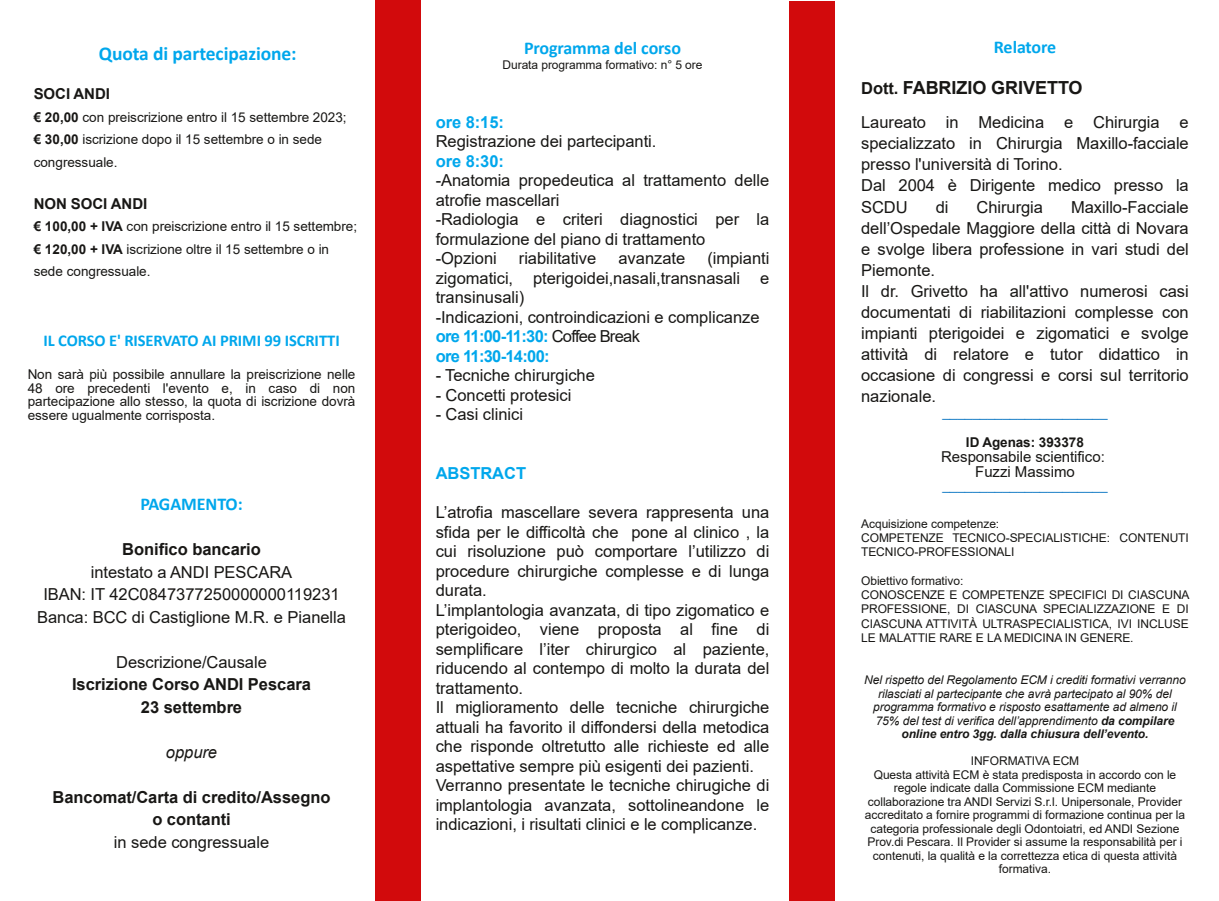
<style>
.page{position:relative;width:1219px;height:901px;background:#fff}
.page>*{position:absolute;margin:0;border:0;box-sizing:border-box;transform-origin:0 0}
.t1{font:700 19.5px "Calibri";letter-spacing:-.005em;color:#00a7ec}
.t2{font:700 18px "Calibri";letter-spacing:-.005em;color:#00a7ec}
.t3{font:700 18px "Arial";color:#181715}
.t4{font:16.5px/19.5px "Arial";color:#181715}
.t5{font:700 16.5px/22.5px "Arial";color:#181715;text-align:center}
.t6{font:700 16.5px "Calibri";letter-spacing:-.005em;color:#00a7ec}
.t7{font:700 16.5px "Arial";letter-spacing:-.005em;color:#00a7ec}
.t8{font:italic 16.5px "Arial";color:#181715}
.t9{font:15px/15px "Arial";color:#181715;text-align:center}
.t10{font:700 15px "Arial";color:#181715}
.t11{font:13.5px/22.5px "Arial";color:#181715}
.t12{font:13.5px "Arial";color:#0070c0}
.t13{font:700 13.5px "Arial";color:#181715}
.t14{font:12px/13.5px "Arial";letter-spacing:-.005em;color:#181715}
.t15{font:italic 12px/13.5px "Arial";letter-spacing:-.005em;color:#181715;text-align:center}
.s1{font-weight:700}
.s2{font-weight:700;color:#00a7ec}
.s3{font-size:16.5px}
</style>
<div class="page">
<div style="left:375px;top:0;width:45px;height:900px;background:#d20a0c"></div>
<div style="left:789px;top:1px;width:45px;height:899px;background:#d20a0c"></div>
<p class="t1" style="left:99px;top:45px;width:199px">Quota di partecipazione:</p>
<p class="t10" style="left:34px;top:85px;width:78px">SOCI ANDI</p>
<p class="t11" style="left:34px;top:106px;width:314px"><span class="s1">€ 20,00</span> con preiscrizione entro il 15 settembre 2023; <span class="s1">€ 30,00</span> iscrizione dopo il 15 settembre o in sede congressuale.</p>
<p class="t10" style="left:34px;top:195px;width:115px">NON SOCI ANDI</p>
<p class="t11" style="left:34px;top:215px;width:325px"><span class="s1">€ 100,00 + IVA</span> con preiscrizione entro il 15 settembre; <span class="s1">€ 120,00 + IVA</span> iscrizione oltre il 15 settembre o in sede congressuale.</p>
<p class="t6" style="left:43px;top:334px;width:298px">IL CORSO E' RISERVATO AI PRIMI 99 ISCRITTI</p>
<p class="t11" style="left:28px;top:368px;width:329px;line-height:13.5px;text-align:justify">Non sarà più possibile annullare la preiscrizione nelle 48 ore precedenti l'evento e, in caso di non partecipazione allo stesso, la quota di iscrizione dovrà essere ugualmente corrisposta.</p>
<p class="t2" style="left:140px;top:496px;width:104px">PAGAMENTO:</p>
<p class="t5" style="left:122px;top:538px;width:140px">Bonifico bancario</p>
<p class="t4" style="left:37px;top:560px;width:310px;line-height:22.5px;text-align:center">intestato a ANDI PESCARA<br>IBAN: IT 42C0847377250000000119231<br>Banca: BCC di Castiglione M.R. e Pianella</p>
<p class="t4" style="left:116px;top:652px;width:152px">Descrizione/Causale</p>
<p class="t5" style="left:72px;top:673px;width:240px">Iscrizione Corso ANDI Pescara<br>23 settembre</p>
<p class="t8" style="left:166px;top:742px;width:53px">oppure</p>
<p class="t5" style="left:52px;top:785px;width:279px">Bancomat/Carta di credito/Assegno o contanti</p>
<p class="t4" style="left:114px;top:832px;width:157px">in sede congressuale</p>
<p class="t2" style="left:524px;top:40px;width:158px">Programma del corso</p>
<p class="t14" style="left:502px;top:58px;width:201px">Durata programma formativo: n° 5 ore</p>
<p class="t7" style="left:435px;top:113px;width:70px">ore 8:15:</p>
<p class="t4" style="left:435px;top:132px;width:222px">Registrazione dei partecipanti.</p>
<p class="t7" style="left:435px;top:152px;width:70px">ore 8:30:</p>
<p class="t4" style="left:435px;top:171px;width:335px">-Anatomia propedeutica al trattamento delle atrofie mascellari<br>-Radiologia e criteri diagnostici per la formulazione del piano di trattamento -Opzioni</p>
<p class="t4" style="left:435px;top:249px;width:335px;text-indent:272px">(impianti zigomatici, pterigoidei,nasali,transnasali e transinusali)<br>-Indicazioni, controindicazioni e complicanze <span class="s2">ore 11:00-11:30:</span> Coffee Break<br><span class="s2">ore 11:30-14:00:</span></p>
<p class="t4" style="left:435px;top:366px;width:161px">- Tecniche chirurgiche</p>
<p class="t4" style="left:435px;top:385px;width:137px">- Concetti protesici</p>
<p class="t4" style="left:435px;top:405px;width:89px">- Casi clinici</p>
<p class="t4" style="left:519px;top:249px;width:79px">riabilitative</p>
<p class="t4" style="left:618px;top:249px;width:68px">avanzate</p>
<p class="t7" style="left:435px;top:464px;width:92px">ABSTRACT</p>
<p class="t4" style="left:435px;top:502px;width:335px">L’atrofia mascellare severa rappresenta una sfida per le difficoltà che pone al clinico , la cui risoluzione può comportare l’utilizzo di procedure chirurgiche complesse e di lunga durata.<br>L’implantologia avanzata, di tipo zigomatico e pterigoideo, viene proposta al fine di semplificare l’iter chirurgico al paziente, riducendo al contempo di molto la durata del trattamento.<br>Il miglioramento delle tecniche chirurgiche attuali ha favorito il diffondersi della metodica che risponde oltretutto alle richieste ed alle aspettative sempre più esigenti dei pazienti.<br>Verranno presentate le tecniche chirugiche di implantologia avanzata, sottolineandone le indicazioni, i risultati clinici e le complicanze.</p>
<p class="t2" style="left:993px;top:40px;width:64px">Relatore</p>
<p class="t3" style="left:860px;top:77px;width:223px"><span class="s3">Dott.</span> FABRIZIO GRIVETTO</p>
<p class="t4" style="left:860px;top:112px;width:329px;line-height:21px">Laureato in Medicina e Chirurgia e specializzato in Chirurgia Maxillo-facciale presso l'università di Torino.<br>Dal 2004 è Dirigente medico presso la<br>SCDU</p>
<p class="t4" style="left:935px;top:197px;width:14px">di</p>
<p class="t4" style="left:976px;top:197px;width:68px">Chirurgia</p>
<p class="t4" style="left:860px;top:196px;width:329px;line-height:21px;text-indent:210px">Maxillo-Facciale dell’Ospedale Maggiore della città di Novara e svolge libera professione in vari studi del Piemonte.<br>Il dr. Grivetto ha all'attivo numerosi casi documentati di riabilitazioni complesse con impianti pterigoidei e zigomatici e svolge attività di relatore e tutor didattico in occasione di congressi e corsi sul territorio nazionale.</p>
<p class="t12" style="left:942px;top:404px;width:167px">______________________</p>
<p class="t13" style="left:965px;top:434px;width:119px">ID Agenas: 393378</p>
<p class="t9" style="left:940px;top:449px;width:165px">Responsabile scientifico:<br>Fuzzi Massimo</p>
<p class="t12" style="left:942px;top:478px;width:167px">______________________</p>
<p class="t14" style="left:860px;top:516px;width:329px;line-height:14.2px">Acquisizione competenze:<br>COMPETENZE TECNICO-SPECIALISTICHE: CONTENUTI<br>TECNICO-PROFESSIONALI</p>
<p class="t14" style="left:860px;top:573px;width:330px;line-height:14.2px">Obiettivo formativo:<br>CONOSCENZE E COMPETENZE SPECIFICI DI CIASCUNA PROFESSIONE, DI CIASCUNA SPECIALIZZAZIONE E DI CIASCUNA ATTIVITÀ ULTRASPECIALISTICA, IVI INCLUSE LE MALATTIE RARE E LA MEDICINA IN GENERE.</p>
<p class="t15" style="left:864px;top:672px;width:323px">Nel rispetto del Regolamento ECM i crediti formativi verranno rilasciati al partecipante che avrà partecipato al 90% del programma formativo e risposto esattamente ad almeno il 75% del test di verifica dell’apprendimento <span class="s1">da compilare online entro 3gg. dalla chiusura dell’evento.</span></p>
<p class="t14" style="left:864px;top:753px;width:322px;text-align:center">INFORMATIVA ECM<br>Questa attività ECM è stata predisposta in accordo con le regole indicate dalla Commissione ECM mediante collaborazione tra ANDI Servizi S.r.l. Unipersonale, Provider accreditato a fornire programmi di formazione continua per la categoria professionale degli Odontoiatri, ed ANDI Sezione Prov.di Pescara. Il Provider si assume la responsabilità per i contenuti, la qualità e la correttezza etica di questa attività formativa.</p>
</div>
